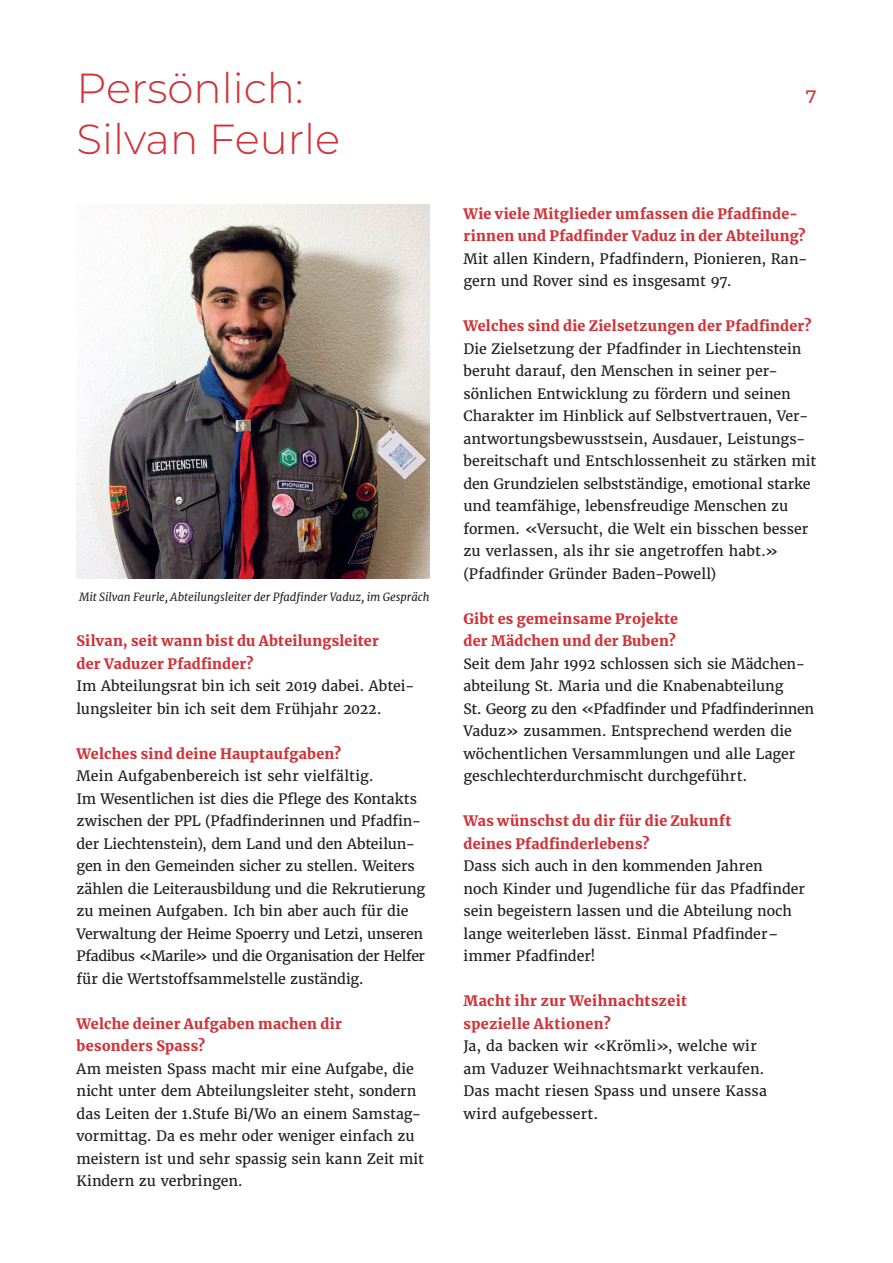
<style>
.page{position:relative;width:893px;height:1263px;background:#fff}
.page>*{position:absolute;margin:0;border:0;box-sizing:border-box;transform-origin:0 0}
.t1{font:300 42px/51px "Montserrat";color:#cf3439}
.t2{font:500 18px "Montserrat";color:#cf3439}
.t3{font:14.25px/22.5px "Merriweather";letter-spacing:-.005em;color:#231f20}
.t4{font:900 14.25px/22.5px "Merriweather";letter-spacing:.02em;color:#cf3439}
.t5{font:italic 11.25px "Merriweather";letter-spacing:-.005em;color:#231f20}
</style>
<div class="page">
<img style="left:77px;top:205px;width:352px;height:374px">
<h1 class="t1" style="left:77px;top:61px;width:265px">Persönlich:<br>Silvan Feurle</h1>
<p class="t5" style="left:79px;top:590px;width:352px">Mit Silvan Feurle, Abteilungsleiter der Pfadfinder Vaduz, im Gespräch</p>
<p class="t4" style="left:77px;top:629px;width:304px">Silvan, seit wann bist du Abteilungsleiter der Vaduzer Pfadfinder?</p>
<p class="t3" style="left:77px;top:675px;width:339px">Im Abteilungsrat bin ich seit 2019 dabei. Abtei&shy;lungsleiter bin ich seit dem Frühjahr 2022.</p>
<p class="t4" style="left:77px;top:742px;width:266px">Welches sind deine Hauptaufgaben?</p>
<p class="t3" style="left:77px;top:765px;width:350px">Mein Aufgabenbereich ist sehr vielfältig.<br>Im Wesentlichen ist dies die Pflege des Kontakts zwischen der PPL (Pfadfinderinnen und Pfadfin&shy;der Liechtenstein), dem Land und den Abteilun&shy;gen in den Gemeinden sicher zu stellen. Weiters zählen die Leiterausbildung und die Rekrutierung zu meinen Aufgaben. Ich bin aber auch für die Verwaltung der Heime Spoerry und Letzi, unseren Pfadibus «Marile» und die Organisation der Helfer für die Wertstoffsammelstelle zuständig.</p>
<p class="t4" style="left:77px;top:1012px;width:267px">Welche deiner Aufgaben machen dir besonders Spass?</p>
<p class="t3" style="left:77px;top:1057px;width:349px">Am meisten Spass macht mir eine Aufgabe, die nicht unter dem Abteilungsleiter steht, sondern das Leiten der 1.Stufe Bi/Wo an einem Samstag&shy;vormittag. Da es mehr oder weniger einfach zu meistern ist und sehr spassig sein kann Zeit mit Kindern zu verbringen.</p>
<p class="t2" style="left:806px;top:84px;width:12px">7</p>
<p class="t4" style="left:463px;top:202px;width:344px">Wie viele Mitglieder umfassen die Pfadfinde&shy;rinnen und Pfadfinder Vaduz in der Abteilung?</p>
<p class="t3" style="left:463px;top:247px;width:345px">Mit allen Kindern, Pfadfindern, Pionieren, Ran&shy;gern und Rover sind es insgesamt 97.</p>
<p class="t4" style="left:463px;top:314px;width:349px">Welches sind die Zielsetzungen der Pfadfinder?</p>
<p class="t3" style="left:463px;top:338px;width:354px">Die Zielsetzung der Pfadfinder in Liechtenstein beruht darauf, den Menschen in seiner per&shy;sönlichen Entwicklung zu fördern und seinen Charakter im Hinblick auf Selbstvertrauen, Ver&shy;antwortungsbewusstsein, Ausdauer, Leistungs&shy;bereitschaft und Entschlossenheit zu stärken mit den Grundzielen selbstständige, emotional starke und teamfähige, lebensfreudige Menschen zu formen. «Versucht, die Welt ein bisschen besser zu verlassen, als ihr sie angetroffen habt.» (Pfadfinder Gründer Baden-Powell)</p>
<p class="t4" style="left:463px;top:607px;width:216px">Gibt es gemeinsame Projekte der Mädchen und der Buben?</p>
<p class="t3" style="left:463px;top:653px;width:352px">Seit dem Jahr 1992 schlossen sich sie Mädchen&shy;abteilung St. Maria und die Knabenabteilung<br>St. Georg zu den «Pfadfinder und Pfadfinderinnen Vaduz» zusammen. Entsprechend werden die wöchentlichen Versammlungen und alle Lager geschlechterdurchmischt durchgeführt.</p>
<p class="t4" style="left:463px;top:809px;width:269px">Was wünschst du dir für die Zukunft deines Pfadfinderlebens?</p>
<p class="t3" style="left:463px;top:855px;width:343px">Dass sich auch in den kommenden Jahren<br>noch Kinder und Jugendliche für das Pfadfinder sein begeistern lassen und die Abteilung noch lange weiterleben lässt. Einmal Pfadfinder– immer Pfadfinder!</p>
<p class="t4" style="left:463px;top:989px;width:225px">Macht ihr zur Weihnachtszeit spezielle Aktionen?</p>
<p class="t3" style="left:463px;top:1035px;width:305px">Ja, da backen wir «Krömli», welche wir am Vaduzer Weihnachtsmarkt verkaufen.<br>Das macht riesen Spass und unsere Kassa wird aufgebessert.</p>
</div>
